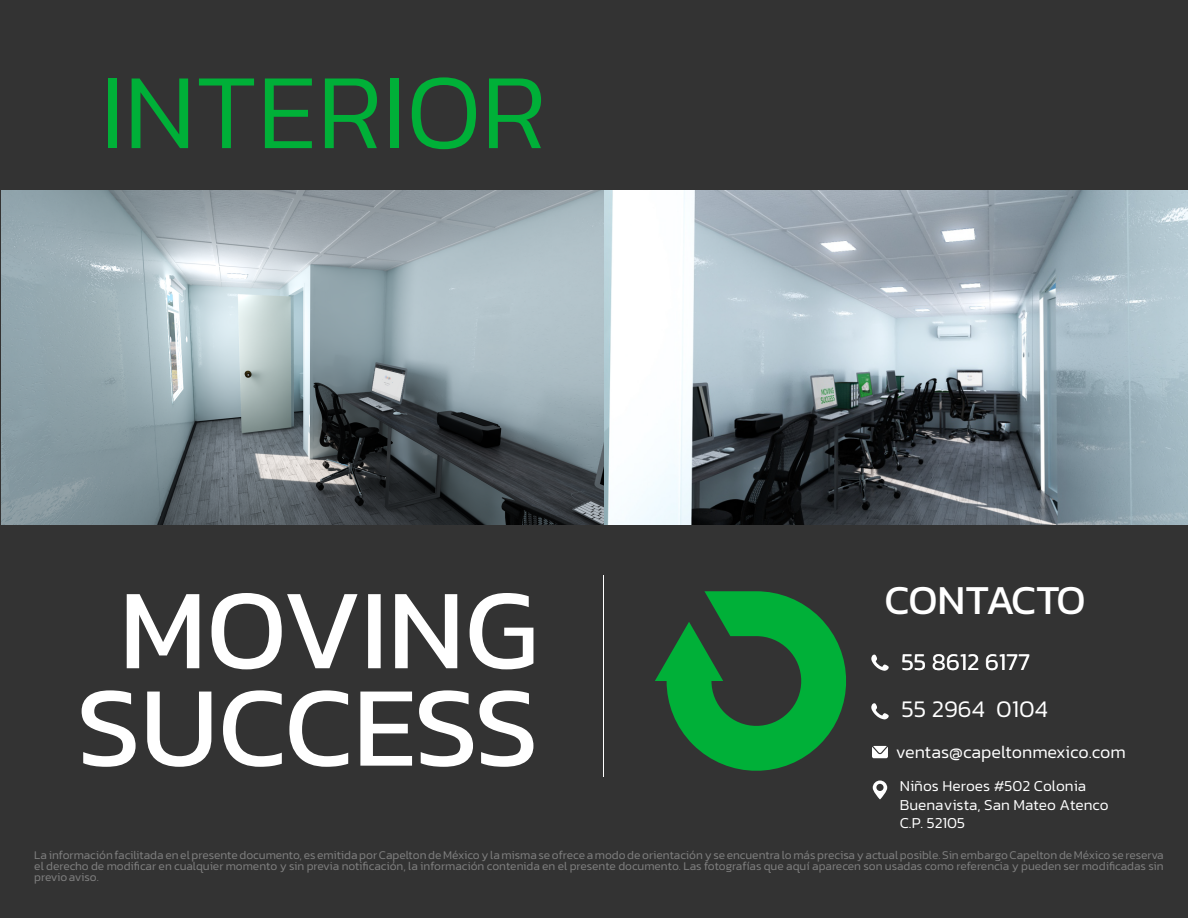
<style>
.page{position:relative;width:1188px;height:918px;background:#333}
.page>*{position:absolute;margin:0;border:0;box-sizing:border-box;transform-origin:0 0}
.t1{font:300 108.15px "Kanit";color:#00b038}
.t2{font:41.85px "Kanit";letter-spacing:-.02em;color:#fff}
.t3{font:300 24.3px "Kanit";color:#fff}
.t4{font:300 18px "Kanit";color:#fff}
.t5{font:300 15.45px/18.6px "Kanit";color:#fff}
.t6{font:300 12px/10.9px "Kanit";color:#808080;text-align:justify}
</style>
<div class="page">
<svg style="left:871px;top:654px;width:18px;height:17px"></svg>
<svg style="left:871px;top:703px;width:18px;height:17px"></svg>
<svg style="left:872px;top:746px;width:16px;height:12px"></svg>
<svg style="left:873px;top:781px;width:14px;height:18px"></svg>
<svg style="left:655px;top:591px;width:191px;height:180px"></svg>
<svg style="left:82px;top:593px;width:451px;height:174px"></svg>
<hr style="left:603px;top:575px;width:1px;height:202px;background:#fff">
<img style="left:603px;top:191px;width:585px;height:334px">
<img style="left:1px;top:191px;width:602px;height:334px">
<h1 class="t1" style="left:100px;top:36px;width:448px">INTERIOR</h1>
<h2 class="t2" style="left:884px;top:570px;width:203px">CONTACTO</h2>
<h3 class="t3" style="left:902px;top:645px;width:130px">55 8612 6177</h3>
<h3 class="t3" style="left:902px;top:691px;width:148px">55 2964 0104</h3>
<h3 class="t4" style="left:896px;top:740px;width:231px">ventas@capeltonmexico.com</h3>
<p class="t5" style="left:900px;top:776px;width:210px">Niños Heroes #502 Colonia<br>Buenavista, San Mateo Atenco<br>C.P. 52105</p>
<p class="t6" style="left:34px;top:850px;width:1131px">La información facilitada en el presente documento, es emitida por Capelton de México y la misma se ofrece a modo de orientación y se encuentra lo más precisa y actual posible. Sin embargo Capelton de México se reserva el derecho de modificar en cualquier momento y sin previa notificación, la información contenida en el presente documento. Las fotografías que aquí aparecen son usadas como referencia y pueden ser modificadas sin previo aviso.</p>
</div>
